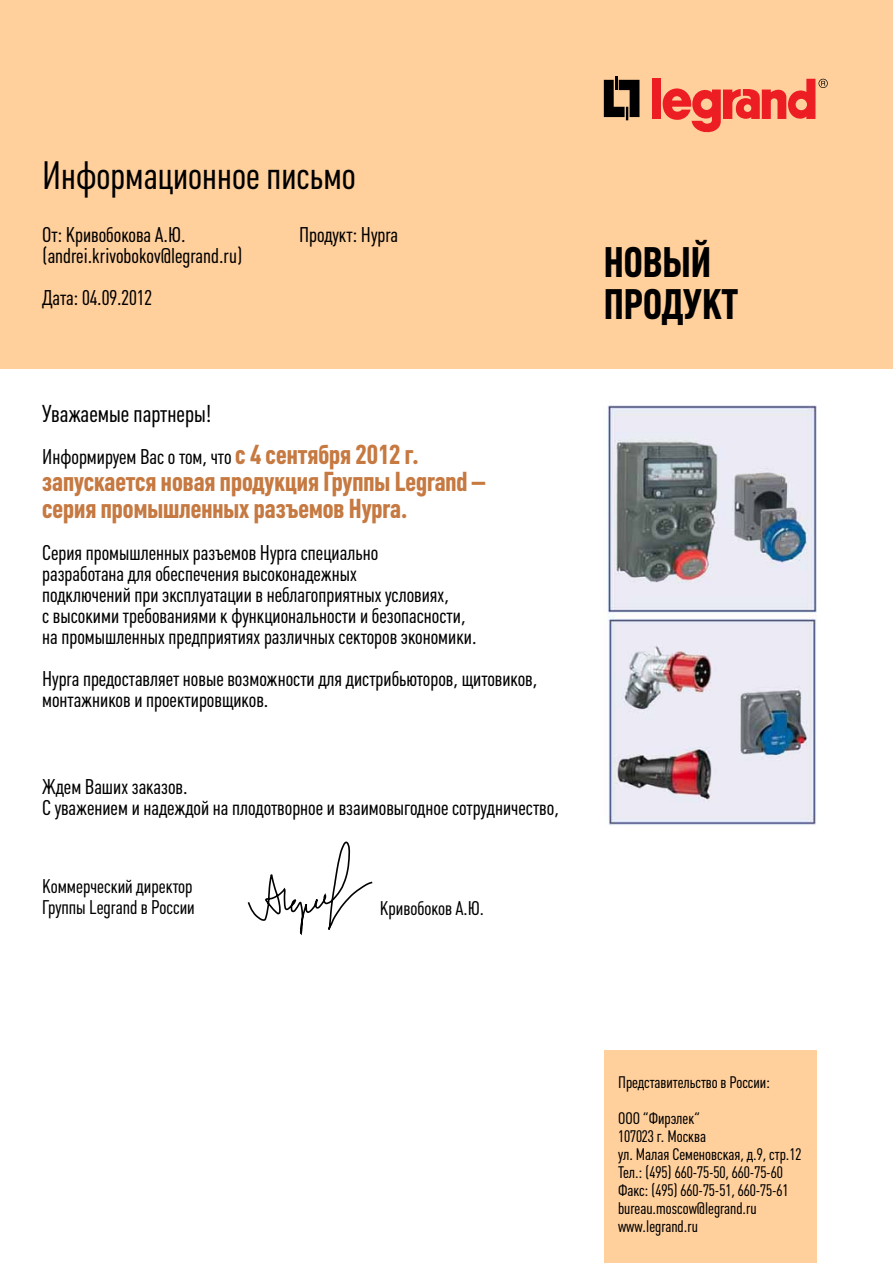
<style>
.page{position:relative;width:893px;height:1263px;background:#ffcf9c}
.page>*{position:absolute;margin:0;border:0;box-sizing:border-box;transform-origin:0 0}
.t1{font:700 42px/42px "Plumb Condensed";color:#000}
.t2{font:39px "Plumb Condensed";color:#000}
.t3{font:700 27px/27px "Plumb Condensed";color:#c67941}
.t4{font:24px "Plumb Condensed";color:#010000}
.t5{font:21px/21px "Plumb Condensed";color:#010000}
.t6{font:21px/42px "Plumb Condensed";color:#000}
.t7{font:19.5px/21px "Plumb Condensed";color:#010000}
.t8{font:16.5px/18px "Plumb Condensed";color:#000}
.s1{font-weight:700;font-size:27px;color:#c67941}
</style>
<div class="page">
<div style="left:0;top:370px;width:893px;height:893px;background:#fff"></div>
<div style="left:604px;top:1050px;width:212px;height:213px;background:#ffcf9c"></div>
<svg style="left:604px;top:77px;width:35px;height:43px"></svg>
<div style="left:652px;top:79px;width:9px;height:40px;background:#ed1d24"></div>
<svg style="left:663px;top:79px;width:165px;height:53px"></svg>
<svg style="left:248px;top:841px;width:124px;height:94px"></svg>
<img style="left:607px;top:406px;width:209px;height:419px">
<h2 class="t2" style="left:42px;top:155px;width:315px">Информационное письмо</h2>
<p class="t6" style="left:42px;top:214px;width:145px">От: Кривобокова А.Ю.</p>
<p class="t6" style="left:299px;top:214px;width:101px">Продукт: Hypra</p>
<p class="t6" style="left:42px;top:235px;width:202px">(andrei.krivobokov@legrand.ru)<br>Дата: 04.09.2012</p>
<p class="t4" style="left:42px;top:401px;width:171px">Уважаемые партнеры!</p>
<p class="t5" style="left:42px;top:446px;width:378px">Информируем Вас о том, что <span class="s1">с 4 сентября 2012 г.</span></p>
<p class="t3" style="left:42px;top:468px;width:445px">запускается новая продукция Группы Legrand – серия промышленных разъемов Hypra.</p>
<p class="t5" style="left:42px;top:542px;width:436px">Серия промышленных разъемов Hypra специально<br>разработана для обеспечения высоконадежных<br>подключений при эксплуатации в неблагоприятных условиях,<br>с высокими требованиями к функциональности и безопасности, на промышленных предприятиях различных секторов экономики.</p>
<p class="t5" style="left:42px;top:668px;width:497px">Hypra предоставляет новые возможности для дистрибьюторов, щитовиков, монтажников и проектировщиков.</p>
<p class="t5" style="left:42px;top:777px;width:518px">Ждем Ваших заказов.<br>С уважением и надеждой на плодотворное и взаимовыгодное сотрудничество,</p>
<p class="t7" style="left:42px;top:876px;width:154px">Коммерческий директор<br>Группы Legrand в России</p>
<p class="t7" style="left:380px;top:898px;width:106px">Кривобоков А.Ю.</p>
<h1 class="t1" style="left:604px;top:241px;width:136px">НОВЫЙ<br>ПРОДУКТ</h1>
<p class="t8" style="left:618px;top:1065px;width:153px;line-height:36px">Представительство в России:<br>ООО “Фирэлек“</p>
<p class="t8" style="left:618px;top:1128px;width:185px">107023 г. Москва<br>ул. Малая Семеновская, д.9, стр.12<br>Тел.: (495) 660-75-50, 660-75-60<br>Факс: (495) 660-75-51, 660-75-61 bureau.moscow@legrand.ru www.legrand.ru</p>
</div>
